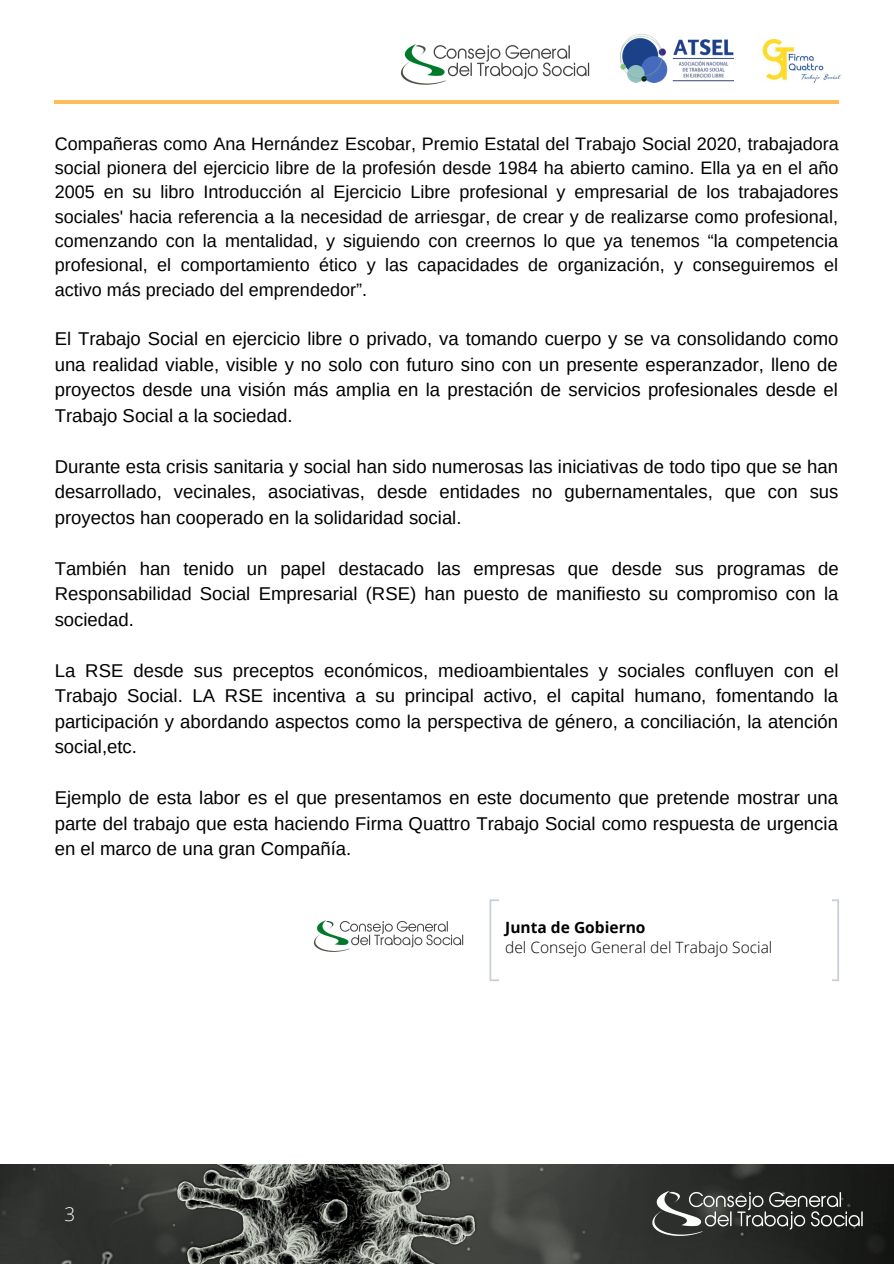
<style>
.page{position:relative;width:894px;height:1264px;background:#fff}
.page>*{position:absolute;margin:0;border:0;box-sizing:border-box;transform-origin:0 0}
.t1{font:300 18.9px "Open Sans";color:#fff}
.t2{font:18.45px/25.5px "Arimo";color:#000;text-align:justify}
.t3{font:18px/24.3px "Arimo";color:#000;text-align:justify}
.t4{font:300 15.6px "Open Sans";color:#000}
.t5{font:700 15.6px "Open Sans";color:#000}
</style>
<div class="page">
<hr style="left:55px;top:100px;width:783px;height:3px;background:#ffbd59">
<img style="left:0;top:1164px;width:582px;height:99px">
<img style="left:582px;top:1164px;width:311px;height:99px">
<img style="left:400px;top:44px;width:190px;height:41px">
<img style="left:762px;top:38px;width:79px;height:45px">
<img style="left:620px;top:35px;width:113px;height:47px">
<svg style="left:489px;top:899px;width:349px;height:82px"></svg>
<div style="left:498px;top:898px;width:333px;height:85px;background:#fff"></div>
<img style="left:313px;top:920px;width:151px;height:32px">
<p class="t3" style="left:55px;top:131px;width:785px">Compañeras como Ana Hernández Escobar, Premio Estatal del Trabajo Social 2020, trabajadora social pionera del ejercicio libre de la profesión desde 1984 ha abierto camino. Ella ya en el año 2005 en su libro Introducción al Ejercicio Libre profesional y empresarial de los trabajadores sociales' hacia referencia a la necesidad de arriesgar, de crear y de realizarse como profesional, comenzando con la mentalidad, y siguiendo con creernos lo que ya tenemos “la competencia profesional, el comportamiento ético y las capacidades de organización, y conseguiremos el activo más preciado del emprendedor”.</p>
<p class="t2" style="left:55px;top:326px;width:785px">El Trabajo Social en ejercicio libre o privado, va tomando cuerpo y se va consolidando como una realidad viable, visible y no solo con futuro sino con un presente esperanzador, lleno de proyectos desde una visión más amplia en la prestación de servicios profesionales desde el Trabajo Social a la sociedad.</p>
<p class="t2" style="left:55px;top:453px;width:785px">Durante esta crisis sanitaria y social han sido numerosas las iniciativas de todo tipo que se han desarrollado, vecinales, asociativas, desde entidades no gubernamentales, que con sus proyectos han cooperado en la solidaridad social.</p>
<p class="t2" style="left:55px;top:555px;width:785px">También han tenido un papel destacado las empresas que desde sus programas de Responsabilidad Social Empresarial (RSE) han puesto de manifiesto su compromiso con la sociedad.</p>
<p class="t2" style="left:55px;top:657px;width:785px">La RSE desde sus preceptos económicos, medioambientales y sociales confluyen con el Trabajo Social. LA RSE incentiva a su principal activo, el capital humano, fomentando la participación y abordando aspectos como la perspectiva de género, a conciliación, la atención social,etc.</p>
<p class="t2" style="left:55px;top:785px;width:784px">Ejemplo de esta labor es el que presentamos en este documento que pretende mostrar una parte del trabajo que esta haciendo Firma Quattro Trabajo Social como respuesta de urgencia en el marco de una gran Compañía.</p>
<p class="t1" style="left:65px;top:1201px;width:12px">3</p>
<p class="t5" style="left:505px;top:916px;width:142px">Junta de Gobierno</p>
<p class="t4" style="left:505px;top:936px;width:269px">del Consejo General del Trabajo Social</p>
</div>
